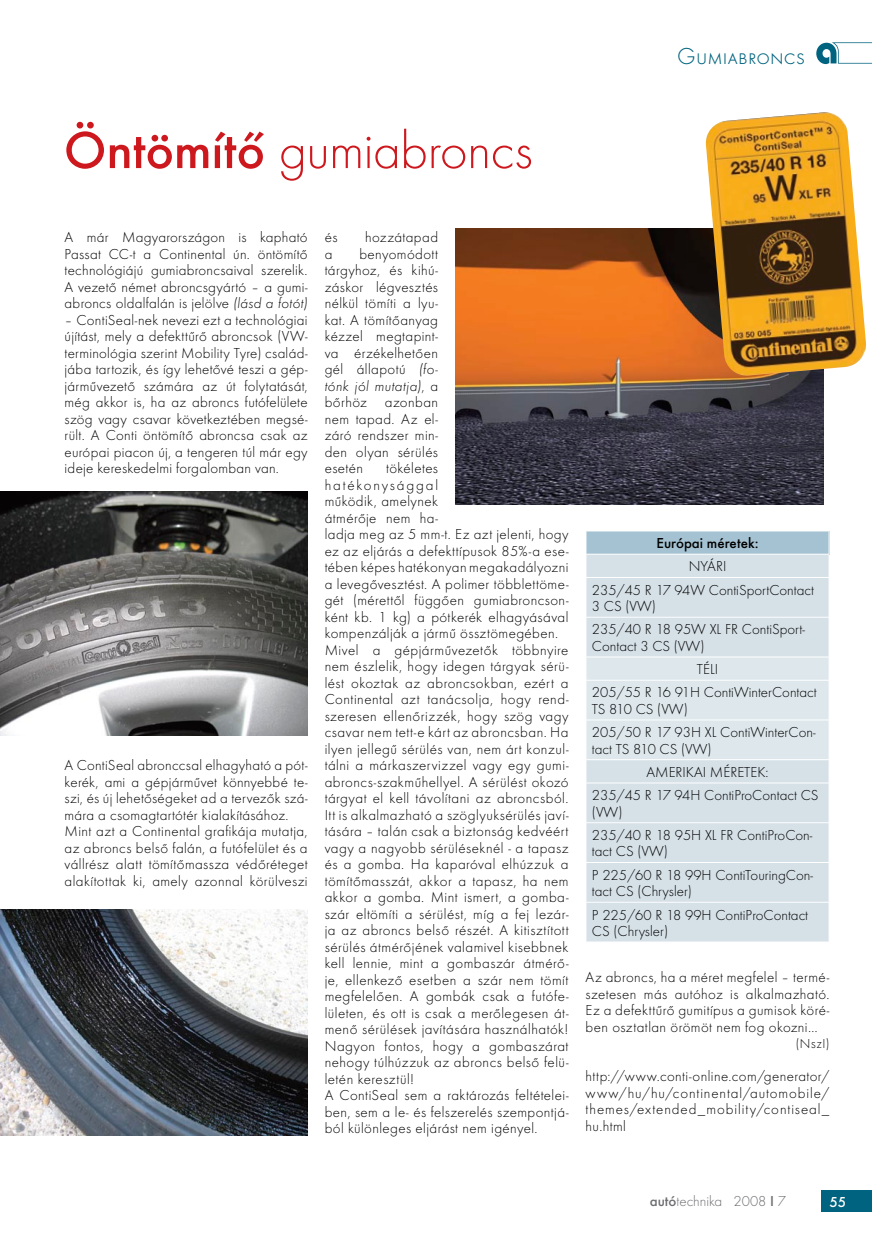
<style>
.page{position:relative;width:872px;height:1246px;background:#fff}
.page>*{position:absolute;margin:0;border:0;box-sizing:border-box;transform-origin:0 0}
.cim{font:300 54px "Futura TOT";letter-spacing:-.01em;color:#cd181e}
.fülcim{font:300 24px "Futura TOT";color:#00637f}
.szöveg{font:300 15px/16.5px "Futura TOT";letter-spacing:.025em;color:#000;text-align:justify}
.szöveg-2{font:300 15px/16.5px "Futura TOT";color:#000}
.t1{font:300 15px "Futura TOT";color:#6c6d71}
.t2{font:500 15px "Futura TOT";color:#000}
.t3{font:500 15px "Futura TOT";color:#fff}
.szerző{font:300 13.5px "Futura TOT";color:#000}
.s1{font-weight:500}
.s2{font-style:italic}
</style>
<div class="page">
<div style="left:821px;top:1191px;width:51px;height:21px;background:#00637f"></div>
<svg style="left:816px;top:42px;width:56px;height:22px"></svg>
<img style="left:0;top:492px;width:307px;height:243px">
<img style="left:455px;top:228px;width:368px;height:276px">
<img style="left:1px;top:909px;width:307px;height:226px">
<div style="left:586px;top:531px;width:243px;height:23px;background:#a4c2d2"></div>
<div style="left:586px;top:555px;width:242px;height:387px;background:#d5e0e7"></div>
<hr style="left:585px;top:577px;width:244px;height:1px;background:#fff">
<hr style="left:585px;top:617px;width:244px;height:1px;background:#fff">
<div style="left:586px;top:657px;width:243px;height:126px;background:#dde7ec"></div>
<hr style="left:585px;top:783px;width:244px;height:1px;background:#fff">
<hr style="left:585px;top:822px;width:244px;height:1px;background:#fff">
<hr style="left:585px;top:862px;width:244px;height:1px;background:#fff">
<hr style="left:585px;top:902px;width:244px;height:1px;background:#fff">
<hr style="left:585px;top:531px;width:244px;height:1px;background:#fff">
<svg style="left:828px;top:531px;width:1px;height:46px"></svg>
<hr style="left:585px;top:554px;width:244px;height:1px;background:#fff">
<img style="left:705px;top:112px;width:161px;height:265px">
<p class="fülcim" style="left:677px;top:42px;width:129px">Gumiabroncs</p>
<p class="cim" style="left:64px;top:120px;width:470px"><span class="s1">Öntömítő</span> gumiabroncs</p>
<p class="szöveg" style="left:65px;top:229px;width:244px">A már Magyarországon is kapható Passat CC-t a Continental ún. öntömítő technológiájú gumiabroncsaival szerelik.<br>A vezető német abroncsgyártó – a gumi&shy;abroncs oldalfalán is jelölve <span class="s2">(lásd a fotót)</span></p>
<p class="szöveg" style="left:65px;top:312px;width:244px">– ContiSeal-nek nevezi ezt a technológiai újítást, mely a defekttűrő abroncsok (VW&shy;terminológia szerint Mobility Tyre) család&shy;jába tartozik, és így lehetővé teszi a gép&shy;járművezető számára az út folytatását, még akkor is, ha az abroncs futófelülete szög vagy csavar következtében megsé&shy;rült. A Conti öntömítő abroncsa csak az európai piacon új, a tengeren túl már egy ideje kereskedelmi forgalomban van.</p>
<p class="szöveg" style="left:65px;top:757px;width:244px">A ContiSeal abronccsal elhagyható a pót&shy;kerék, ami a gépjárművet könnyebbé te&shy;szi, és új lehetőségeket ad a tervezők szá&shy;mára a csomagtartótér kialakításához.</p>
<p class="szöveg" style="left:65px;top:823px;width:244px">Mint azt a Continental grafikája mutatja, az abroncs belső falán, a futófelület és a vállrész alatt tömítőmassza védőréteget alakítottak ki, amely azonnal körülveszi</p>
<p class="szöveg" style="left:325px;top:229px;width:14px">és</p>
<p class="szöveg" style="left:365px;top:229px;width:74px">hozzátapad</p>
<p class="szöveg" style="left:325px;top:246px;width:9px">a</p>
<p class="szöveg" style="left:325px;top:246px;width:115px;text-indent:35px">benyomódott tárgyhoz, és kihú&shy;záskor légvesztés nélkül tömíti a lyu&shy;kat. A tömítőanyag kézzel megtapint&shy;va érzékelhetően gél állapotú <span class="s2">(fo&shy;tónk jól mutatja)</span>, a bőrhöz azonban nem tapad. Az el&shy;záró rendszer min&shy;den olyan sérülés esetén</p>
<p class="szöveg" style="left:325px;top:460px;width:245px;text-align:left;text-indent:61px">tökéletes<br>hatékonysággal<br>működik, amelynek<br>átmérője nem ha-<br>ladja meg az 5 mm-t. Ez azt jelenti, hogy ez az eljárás a defekttípusok 85%-a ese&shy;tében képes hatékonyan megakadályozni a levegővesztést. A polimer többlettöme&shy;gét (mérettől függően gumiabroncson&shy;ként kb. 1 kg) a pótkerék elhagyásával kompenzálják a jármű össztömegében.</p>
<p class="szöveg" style="left:325px;top:642px;width:245px">Mivel a gépjárművezetők többnyire nem észlelik, hogy idegen tárgyak sérü&shy;lést okoztak az abroncsokban, ezért a Continental azt tanácsolja, hogy rend&shy;szeresen ellenőrizzék, hogy szög vagy csavar nem tett-e kárt az abroncsban. Ha ilyen jellegű sérülés van, nem árt konzul&shy;tálni a márkaszervizzel vagy egy gumi&shy;abroncs-szakműhellyel. A sérülést okozó tárgyat el kell távolítani az abroncsból.<br>Itt is alkalmazható a szöglyuksérülés javí&shy;tására – talán csak a biztonság kedvéért vagy a nagyobb sérüléseknél - a tapasz és a gomba. Ha kaparóval elhúzzuk a tömítőmasszát, akkor a tapasz, ha nem akkor a gomba. Mint ismert, a gomba&shy;szár eltömíti a sérülést, míg a fej lezár&shy;ja az abroncs belső részét. A kitisztított sérülés átmérőjének valamivel kisebbnek kell lennie, mint a gombaszár átmérő&shy;je, ellenkező esetben a szár nem tömít megfelelően. A gombák csak a futófe&shy;lületen, és ott is csak a merőlegesen át&shy;menő sérülések javítására használhatók!<br>Nagyon fontos, hogy a gombaszárat nehogy túlhúzzuk az abroncs belső felü&shy;letén keresztül!</p>
<p class="szöveg" style="left:325px;top:1087px;width:245px">A ContiSeal sem a raktározás feltételei&shy;ben, sem a le- és felszerelés szempontjá&shy;ból különleges eljárást nem igényel.</p>
<p class="t2" style="left:656px;top:534px;width:104px">Európai méretek:</p>
<p class="szöveg" style="left:688px;top:558px;width:36px">Nyári</p>
<p class="szöveg-2" style="left:592px;top:582px;width:223px">235/45 R 17 94W ContiSportContact<br>3 CS (VW)</p>
<p class="szöveg-2" style="left:592px;top:621px;width:214px">235/40 R 18 95W XL FR ContiSport-<br>Contact 3 CS (VW)</p>
<p class="szöveg" style="left:697px;top:661px;width:17px">Téli</p>
<p class="szöveg-2" style="left:592px;top:684px;width:226px">205/55 R 16 91H ContiWinterContact<br>TS 810 CS (VW)</p>
<p class="szöveg-2" style="left:592px;top:724px;width:225px">205/50 R 17 93H XL ContiWinterCon&shy;tact TS 810 CS (VW)</p>
<p class="szöveg" style="left:646px;top:764px;width:124px">Ameri kai m éretek:</p>
<p class="szöveg-2" style="left:592px;top:787px;width:228px">235/45 R 17 94H ContiProContact CS (VW)</p>
<p class="szöveg-2" style="left:592px;top:827px;width:222px">235/40 R 18 95H XL FR ContiProCon&shy;tact CS (VW)</p>
<p class="szöveg-2" style="left:592px;top:867px;width:222px">P 225/60 R 18 99H ContiTouringCon&shy;tact CS (Chrysler)</p>
<p class="szöveg-2" style="left:592px;top:906px;width:218px">P 225/60 R 18 99H ContiProContact<br>CS (Chrysler)</p>
<p class="szöveg" style="left:585px;top:969px;width:245px">Az abroncs, ha a méret megfelel – termé&shy;szetesen más autóhoz is alkalmazható.<br>Ez a defekttűrő gumitípus a gumisok köré&shy;ben osztatlan örömöt nem fog okozni…</p>
<p class="szerző" style="left:796px;top:1036px;width:35px">(NszI)</p>
<p class="szöveg" style="left:585px;top:1068px;width:245px">http://www.conti-online.com/generator/ www/hu/hu/continental/automobile/ themes/extended_mobility/contiseal_ hu.html</p>
<p class="t1" style="left:649px;top:1193px;width:138px"><span class="s1">autó</span>technika 2008 <span class="s1">I</span> 7</p>
<p class="t3" style="left:829px;top:1193px;width:19px">55</p>
</div>
